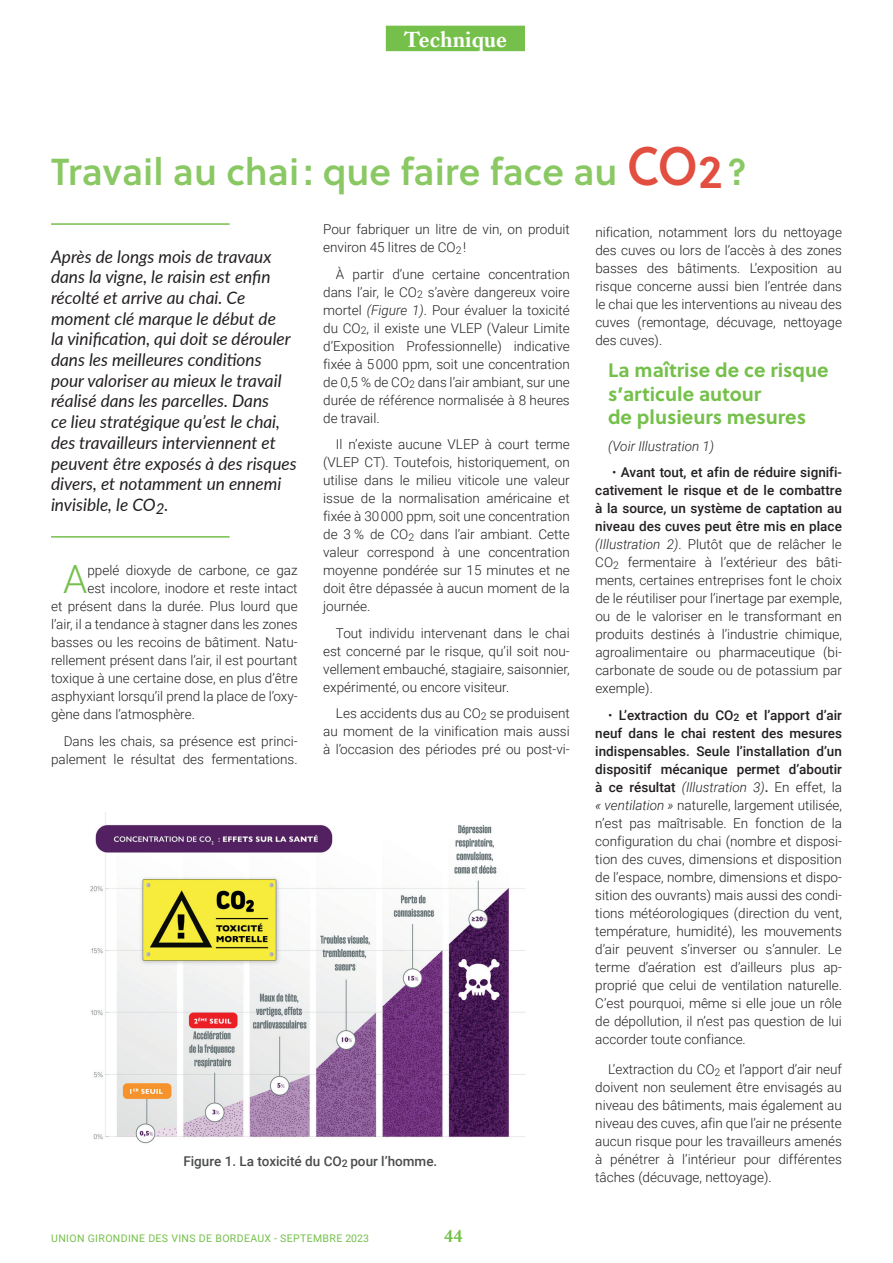
<style>
.page{position:relative;width:893px;height:1263px;background:#fff}
.page>*{position:absolute;margin:0;border:0;box-sizing:border-box;transform-origin:0 0}
.t1{font:300 38.85px "Roboto";color:#75c04b}
.t2{font:37.5px "Soleil Sb";color:#89c863}
.t3{font:700 22.5px "Kings Caslon";color:#fff}
.t4{font:700 19.5px/23.4px "Soleil";color:#75c04b}
.t5{font:700 18px "Kings Caslon";color:#75c04b}
.t6{font:italic 17.25px/20.7px "Lato";color:#231f20}
.t7{font:300 13.5px/18px "Roboto";color:#231f20;text-align:justify}
.t8{font:500 13.5px "Roboto";color:#4b4c4d}
.t9{font:italic 300 13.5px "Roboto";color:#231f20}
.t10{font:10.5px "Roboto";letter-spacing:.035em;color:#75c04b}
.s1{font-size:54px;color:#e24e3f}
.s2{font-size:46.5px;color:#e24e3f}
.s3{font-style:italic}
.s4{font-weight:500}
</style>
<div class="page">
<hr style="left:51px;top:223px;width:179px;height:2px;background:#75c04b">
<hr style="left:51px;top:536px;width:179px;height:2px;background:#75c04b">
<img style="left:90px;top:812px;width:435px;height:332px">
<div style="left:386px;top:26px;width:139px;height:25px;background:#75c04b"></div>
<h3 class="t3" style="left:404px;top:26px;width:105px">Technique</h3>
<h2 class="t2" style="left:51px;top:143px;width:698px">Travail au chai : que faire face au <span class="s1">CO</span><span class="s2">2</span> ?</h2>
<p class="t6" style="left:51px;top:245px;width:247px">Après de longs mois de travaux dans la vigne, le raisin est enfin récolté et arrive au chai. Ce moment clé marque le début de<br>la vinification, qui doit se dérouler dans les meilleures conditions pour valoriser au mieux le travail réalisé dans les parcelles. Dans<br>ce lieu stratégique qu’est le chai, des travailleurs interviennent et peuvent être exposés à des risques divers, et notamment un ennemi invisible, le CO<sub>2</sub>.</p>
<h1 class="t1" style="left:63px;top:552px;width:26px">A</h1>
<p class="t7" style="left:87px;top:561px;width:212px">ppelé dioxyde de carbone, ce gaz</p>
<p class="t7" style="left:87px;top:579px;width:212px">est incolore, inodore et reste intact</p>
<p class="t7" style="left:51px;top:597px;width:248px">et présent dans la durée. Plus lourd que</p>
<p class="t7" style="left:51px;top:615px;width:248px">l’air, il a tendance à stagner dans les zones</p>
<p class="t7" style="left:51px;top:633px;width:248px">basses ou les recoins de bâtiment. Natu-</p>
<p class="t7" style="left:51px;top:651px;width:248px">rellement présent dans l’air, il est pourtant</p>
<p class="t7" style="left:51px;top:669px;width:248px">toxique à une certaine dose, en plus d’être</p>
<p class="t7" style="left:51px;top:687px;width:248px">asphyxiant lorsqu’il prend la place de l’oxy-</p>
<p class="t7" style="left:51px;top:705px;width:146px">gène dans l’atmosphère.</p>
<p class="t7" style="left:51px;top:732px;width:248px;text-align:right">Dans les chais, sa présence est princi&shy;palement le résultat des fermentations.</p>
<p class="t7" style="left:323px;top:220px;width:248px">Pour fabriquer un litre de vin, on produit environ 45 litres de CO<sub>2</sub> !</p>
<p class="t7" style="left:323px;top:264px;width:248px;text-indent:13px">À partir d’une certaine concentration dans l’air, le CO<sub>2</sub> s’avère dangereux voire mortel <span class="s3">(Figure 1)</span>. Pour évaluer la toxicité du CO<sub>2</sub>, il existe une VLEP (Valeur Limite d’Exposition Professionnelle) indicative fixée à 5 000 ppm, soit une concentration de 0,5 % de CO<sub>2</sub> dans l’air ambiant, sur une durée de référence normalisée à 8 heures de travail.</p>
<p class="t7" style="left:323px;top:435px;width:248px;text-indent:13px">Il n’existe aucune VLEP à court terme (VLEP CT). Toutefois, historiquement, on utilise dans le milieu viticole une valeur issue de la normalisation américaine et fixée à 30 000 ppm, soit une concentration de 3 % de CO<sub>2</sub> dans l’air ambiant. Cette valeur correspond à une concentration moyenne pondérée sur 15 minutes et ne doit être dépassée à aucun moment de la journée.</p>
<p class="t7" style="left:323px;top:623px;width:248px;text-indent:13px">Tout individu intervenant dans le chai est concerné par le risque, qu’il soit nou&shy;vellement embauché, stagiaire, saisonnier, expérimenté, ou encore visiteur.</p>
<p class="t7" style="left:323px;top:704px;width:248px;text-indent:13px">Les accidents dus au CO<sub>2</sub> se produisent au moment de la vinification mais aussi à l’occasion des périodes pré ou post-vi-</p>
<p class="t8" style="left:183px;top:1151px;width:255px">Figure 1. La toxicité du CO<sub>2</sub> pour l’homme.</p>
<p class="t10" style="left:51px;top:1231px;width:319px">UNION GIRONDINE DES VINS DE BORDEAUX - SEPTEMBRE 2023</p>
<h3 class="t5" style="left:444px;top:1226px;width:20px">44</h3>
<p class="t7" style="left:595px;top:223px;width:248px">nification, notamment lors du nettoyage des cuves ou lors de l’accès à des zones basses des bâtiments. L’exposition au risque concerne aussi bien l’entrée dans le chai que les interventions au niveau des cuves (remontage, décuvage, nettoyage des cuves).</p>
<h3 class="t4" style="left:608px;top:358px;width:222px">La maîtrise de ce risque s’articule autour<br>de plusieurs mesures</h3>
<p class="t9" style="left:608px;top:436px;width:108px">(Voir Illustration 1)</p>
<p class="t7" style="left:595px;top:463px;width:248px;text-indent:17px">• <span class="s4">Avant tout, et afin de réduire signifi&shy;cativement le risque et de le combattre à la source, un système de captation au niveau des cuves peut être mis en place </span><span class="s3">(Illustration 2)</span>. Plutôt que de relâcher le CO<sub>2</sub> fermentaire à l’extérieur des bâti&shy;ments, certaines entreprises font le choix de le réutiliser pour l’inertage par exemple, ou de le valoriser en le transformant en produits destinés à l’industrie chimique, agroalimentaire ou pharmaceutique (bi&shy;carbonate de soude ou de potassium par exemple).</p>
<p class="t7" style="left:595px;top:705px;width:248px;text-indent:13px">• <span class="s4">L’extraction du CO</span><sub>2</sub> <span class="s4">et l’apport d’air neuf dans le chai restent des mesures indispensables. Seule l’installation d’un dispositif mécanique permet d’aboutir à ce résultat</span> <span class="s3">(Illustration 3)</span><span class="s4">.</span> En effet, la <span class="s3">« ventilation »</span> naturelle, largement utilisée, n’est pas maîtrisable. En fonction de la configuration du chai (nombre et disposi&shy;tion des cuves, dimensions et disposition de l’espace, nombre, dimensions et dispo&shy;sition des ouvrants) mais aussi des condi&shy;tions météorologiques (direction du vent, température, humidité), les mouvements d’air peuvent s’inverser ou s’annuler. Le terme d’aération est d’ailleurs plus ap&shy;proprié que celui de ventilation naturelle.<br>C’est pourquoi, même si elle joue un rôle de dépollution, il n’est pas question de lui accorder toute confiance.</p>
<p class="t7" style="left:595px;top:1060px;width:248px;text-indent:13px">L’extraction du CO<sub>2</sub> et l’apport d’air neuf doivent non seulement être envisagés au niveau des bâtiments, mais également au niveau des cuves, afin que l’air ne présente aucun risque pour les travailleurs amenés à pénétrer à l’intérieur pour différentes tâches (décuvage, nettoyage).</p>
</div>
